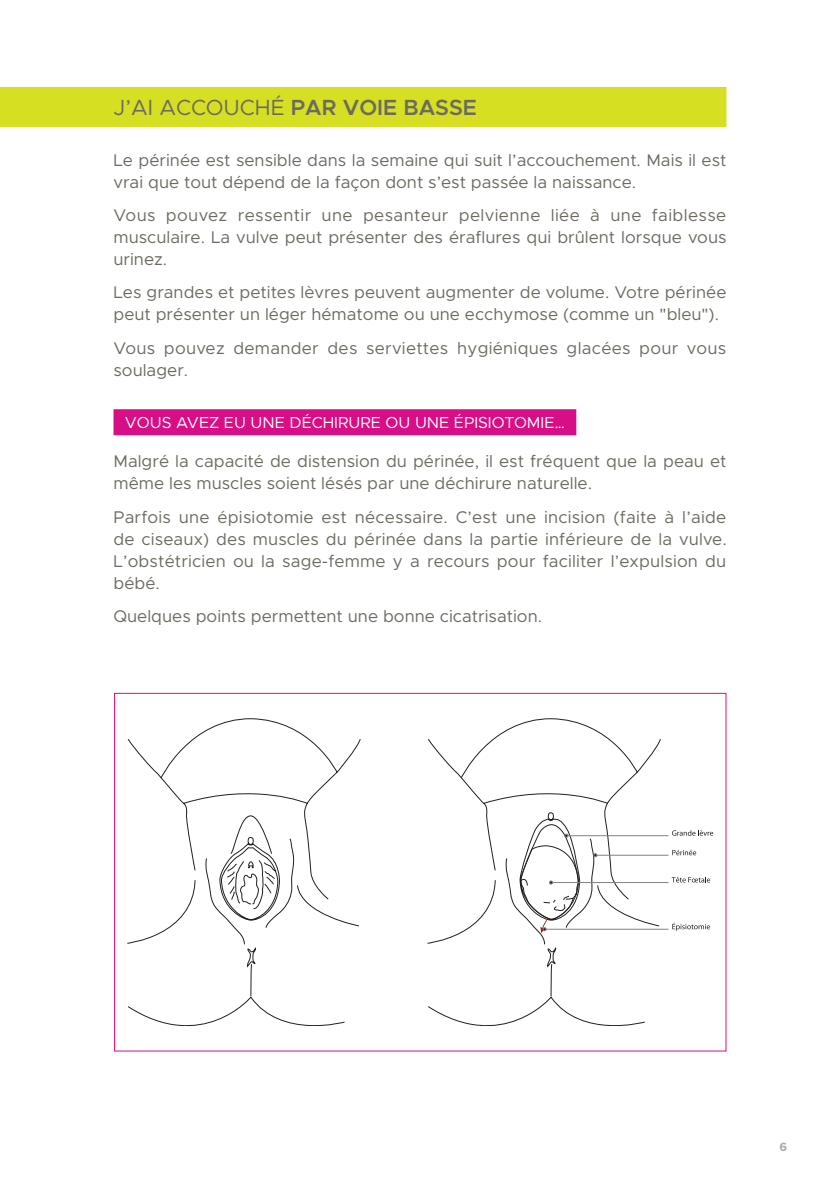
<style>
.page{position:relative;width:840px;height:1191px;background:#fff}
.page>*{position:absolute;margin:0;border:0;box-sizing:border-box;transform-origin:0 0}
.t1{font:22px "Metropolis";color:#6d6a61}
.t2{font:17px/22px "Metropolis";color:#6d6a61}
.t3{font:16px "Metropolis";color:#fff}
.t4{font:700 12px "Metropolis";color:#aeaca5}
.s1{font-weight:600}
</style>
<div class="page">
<div style="left:0;top:87px;width:726px;height:40px;background:#d6df21"></div>
<div style="left:113px;top:409px;width:463px;height:26px;background:#d70e86"></div>
<svg style="left:127px;top:718px;width:533px;height:307px"></svg>
<svg style="left:672px;top:850px;width:23px;height:5px"></svg>
<svg style="left:671px;top:877px;width:38px;height:5px"></svg>
<svg style="left:672px;top:830px;width:40px;height:5px"></svg>
<svg style="left:672px;top:922px;width:37px;height:8px"></svg>
<hr style="left:545px;top:929px;width:123px;height:1px;background:#808285">
<hr style="left:551px;top:882px;width:117px;height:1px;background:#808285">
<svg style="left:520px;top:845px;width:58px;height:88px"></svg>
<hr style="left:595px;top:855px;width:73px;height:1px;background:#808285">
<svg style="left:593px;top:853px;width:4px;height:4px"></svg>
<hr style="left:566px;top:835px;width:102px;height:1px;background:#808285">
<svg style="left:564px;top:834px;width:4px;height:3px"></svg>
<hr style="left:839px;top:96px;width:1px;height:228px;background:#d70e86">
<p class="t1" style="left:113px;top:94px;width:364px">J’AI ACCOUCHÉ <span class="s1">PAR VOIE BASSE</span></p>
<p class="t2" style="left:113px;top:149px;width:614px">Le périnée est sensible dans la semaine qui suit l’accouchement. Mais il est vrai que tout dépend de la façon dont s’est passée la naissance.</p>
<p class="t2" style="left:113px;top:204px;width:614px;text-align:justify">Vous pouvez ressentir une pesanteur pelvienne liée à une faiblesse musculaire. La vulve peut présenter des éraflures qui brûlent lorsque vous urinez.</p>
<p class="t2" style="left:113px;top:281px;width:614px">Les grandes et petites lèvres peuvent augmenter de volume. Votre périnée peut présenter un léger hématome ou une ecchymose (comme un "bleu").</p>
<p class="t2" style="left:113px;top:337px;width:614px">Vous pouvez demander des serviettes hygiéniques glacées pour vous soulager.</p>
<p class="t3" style="left:125px;top:413px;width:441px">VOUS AVEZ EU UNE DÉCHIRURE OU UNE ÉPISIOTOMIE…</p>
<p class="t2" style="left:113px;top:450px;width:614px">Malgré la capacité de distension du périnée, il est fréquent que la peau et même les muscles soient lésés par une déchirure naturelle.</p>
<p class="t2" style="left:113px;top:505px;width:614px;text-align:justify">Parfois une épisiotomie est nécessaire. C’est une incision (faite à l’aide de ciseaux) des muscles du périnée dans la partie inférieure de la vulve.<br>L’obstétricien ou la sage-femme y a recours pour faciliter l’expulsion du bébé.</p>
<p class="t2" style="left:113px;top:605px;width:430px">Quelques points permettent une bonne cicatrisation.</p>
<p class="t4" style="left:779px;top:1139px;width:9px">6</p>
</div>
